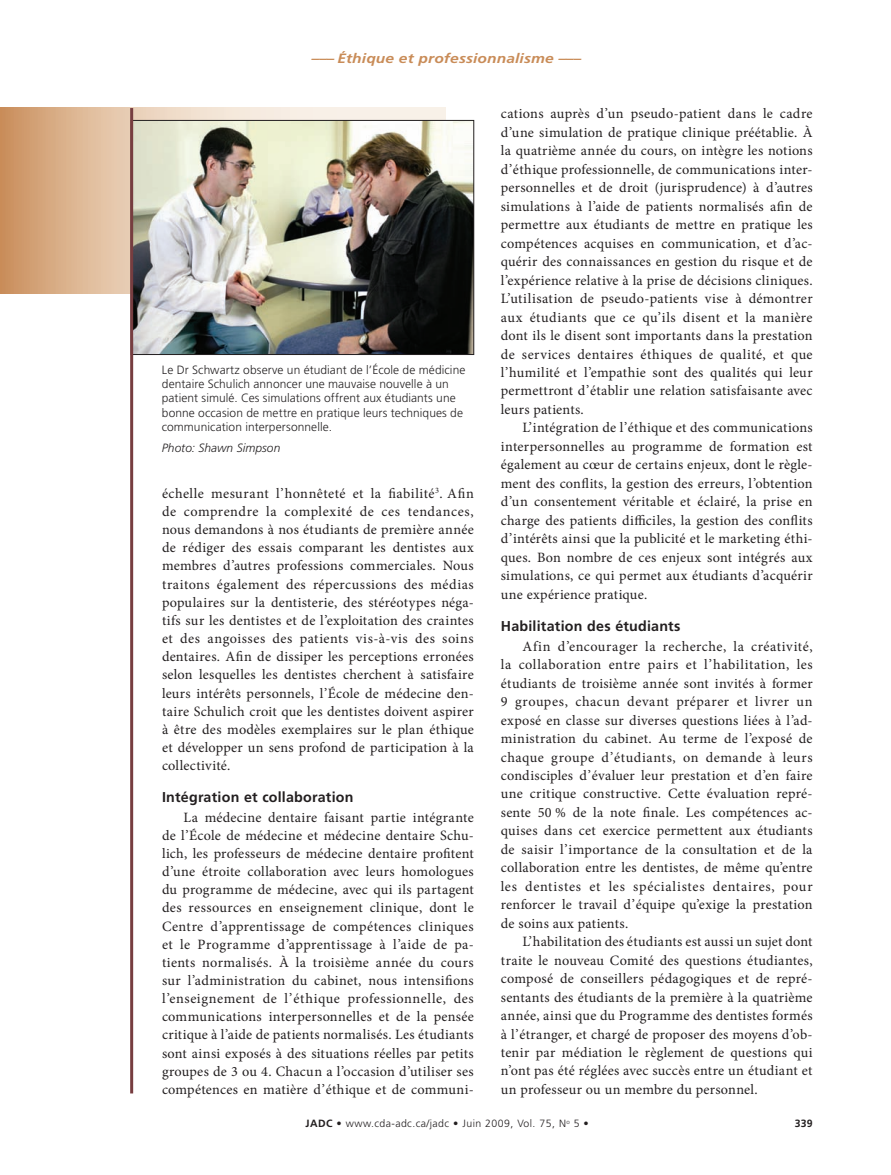
<style>
.page{position:relative;width:891px;height:1175px;background:#fff}
.page>*{position:absolute;margin:0;border:0;box-sizing:border-box;transform-origin:0 0}
.t1{font:14.25px/18.5px "Minion Pro";letter-spacing:.015em;color:#231f20;text-align:justify}
.t2{font:700 14.25px "Frutiger LT Std";letter-spacing:.015em;color:#231f20}
.t3{font:italic 700 13.5px "Frutiger LT Std";letter-spacing:.01em;color:#c98c58;scale:1.15 1}
.t4{font:300 12px/14.4px "Frutiger LT Std";letter-spacing:.005em;color:#262324}
.t5{font:italic 300 12px "Frutiger LT Std";letter-spacing:.005em;color:#262324}
.t6{font:300 10.5px "Frutiger LT Std";letter-spacing:.04em;color:#231f20}
.t7{font:700 10.5px "Frutiger LT Std";color:#231f20}
.s1{font-weight:700}
</style>
<div class="page">
<svg style="left:0;top:107px;width:445px;height:186px;background:#ddb796"></svg>
<img style="left:133px;top:122px;width:339px;height:231px">
<div style="left:131px;top:120px;width:343px;height:235px;border:1px solid #231f20"></div>
<hr style="left:130px;top:108px;width:3px;height:985px;background:#773d40">
<p class="t3" style="left:312px;top:51px;width:236px">––– Éthique et professionnalisme –––</p>
<p class="t4" style="left:162px;top:362px;width:305px">Le Dr Schwartz observe un étudiant de l’École de médicine dentaire Schulich annoncer une mauvaise nouvelle à un patient simulé. Ces simulations offrent aux étudiants une bonne occasion de mettre en pratique leurs techniques de communication interpersonnelle.</p>
<p class="t5" style="left:162px;top:441px;width:120px">Photo: Shawn Simpson</p>
<p class="t1" style="left:162px;top:484px;width:313px">échelle mesurant l’honnêteté et la fiabilité<sup>3</sup>. Afin de comprendre la complexité de ces tendances, nous demandons à nos étudiants de première année de rédiger des essais comparant les dentistes aux membres d’autres professions commerciales. Nous traitons également des répercussions des médias populaires sur la dentisterie, des stéréotypes néga&shy;tifs sur les dentistes et de l’exploitation des craintes et des angoisses des patients vis-à-vis des soins dentaires. Afin de dissiper les perceptions erronées selon lesquelles les dentistes cherchent à satisfaire leurs intérêts personnels, l’École de médecine den&shy;taire Schulich croit que les dentistes doivent aspirer à être des modèles exemplaires sur le plan éthique et développer un sens profond de participation à la collectivité.</p>
<p class="t2" style="left:162px;top:788px;width:193px">Intégration et collaboration</p>
<p class="t1" style="left:162px;top:808px;width:313px;text-indent:22px">La médecine dentaire faisant partie intégrante de l’École de médecine et médecine dentaire Schu&shy;lich, les professeurs de médecine dentaire profitent d’une étroite collaboration avec leurs homologues du programme de médecine, avec qui ils partagent des ressources en enseignement clinique, dont le Centre d’apprentissage de compétences cliniques et le Programme d’apprentissage à l’aide de pa&shy;tients normalisés. À la troisième année du cours sur l’administration du cabinet, nous intensifions l’enseignement de l’éthique professionnelle, des communications interpersonnelles et de la pensée critique à l’aide de patients normalisés. Les étudiants sont ainsi exposés à des situations réelles par petits groupes de 3 ou 4. Chacun a l’occasion d’utiliser ses compétences en matière d’éthique et de communi-</p>
<p class="t1" style="left:501px;top:105px;width:313px">cations auprès d’un pseudo-patient dans le cadre d’une simulation de pratique clinique préétablie. À la quatrième année du cours, on intègre les notions d’éthique professionnelle, de communications inter&shy;personnelles et de droit (jurisprudence) à d’autres simulations à l’aide de patients normalisés afin de permettre aux étudiants de mettre en pratique les compétences acquises en communication, et d’ac&shy;quérir des connaissances en gestion du risque et de l’expérience relative à la prise de décisions cliniques.<br>L’utilisation de pseudo-patients vise à démontrer aux étudiants que ce qu’ils disent et la manière dont ils le disent sont importants dans la prestation de services dentaires éthiques de qualité, et que l’humilité et l’empathie sont des qualités qui leur permettront d’établir une relation satisfaisante avec leurs patients.</p>
<p class="t1" style="left:501px;top:419px;width:313px;text-indent:22px">L’intégration de l’éthique et des communications interpersonnelles au programme de formation est également au cœur de certains enjeux, dont le règle&shy;ment des conflits, la gestion des erreurs, l’obtention d’un consentement véritable et éclairé, la prise en charge des patients difficiles, la gestion des conflits d’intérêts ainsi que la publicité et le marketing éthi&shy;ques. Bon nombre de ces enjeux sont intégrés aux simulations, ce qui permet aux étudiants d’acquérir une expérience pratique.</p>
<p class="t2" style="left:501px;top:617px;width:181px">Habilitation des étudiants</p>
<p class="t1" style="left:501px;top:637px;width:313px;text-indent:22px">Afin d’encourager la recherche, la créativité, la collaboration entre pairs et l’habilitation, les étudiants de troisième année sont invités à former 9 groupes, chacun devant préparer et livrer un exposé en classe sur diverses questions liées à l’ad&shy;ministration du cabinet. Au terme de l’exposé de chaque groupe d’étudiants, on demande à leurs condisciples d’évaluer leur prestation et d’en faire une critique constructive. Cette évaluation repré&shy;sente 50 % de la note finale. Les compétences ac&shy;quises dans cet exercice permettent aux étudiants de saisir l’importance de la consultation et de la collaboration entre les dentistes, de même qu’entre les dentistes et les spécialistes dentaires, pour renforcer le travail d’équipe qu’exige la prestation de soins aux patients.</p>
<p class="t1" style="left:501px;top:932px;width:313px;text-indent:22px">L’habilitation des étudiants est aussi un sujet dont traite le nouveau Comité des questions étudiantes, composé de conseillers pédagogiques et de repré&shy;sentants des étudiants de la première à la quatrième année, ainsi que du Programme des dentistes formés à l’étranger, et chargé de proposer des moyens d’ob&shy;tenir par médiation le règlement de questions qui n’ont pas été réglées avec succès entre un étudiant et un professeur ou un membre du personnel.</p>
<p class="t6" style="left:306px;top:1117px;width:285px"><span class="s1">JADC •</span> www.cda-adc.ca/jadc • Juin 2009, Vol. 75, N<sup>o</sup> 5 •</p>
<p class="t7" style="left:795px;top:1117px;width:19px">339</p>
</div>
